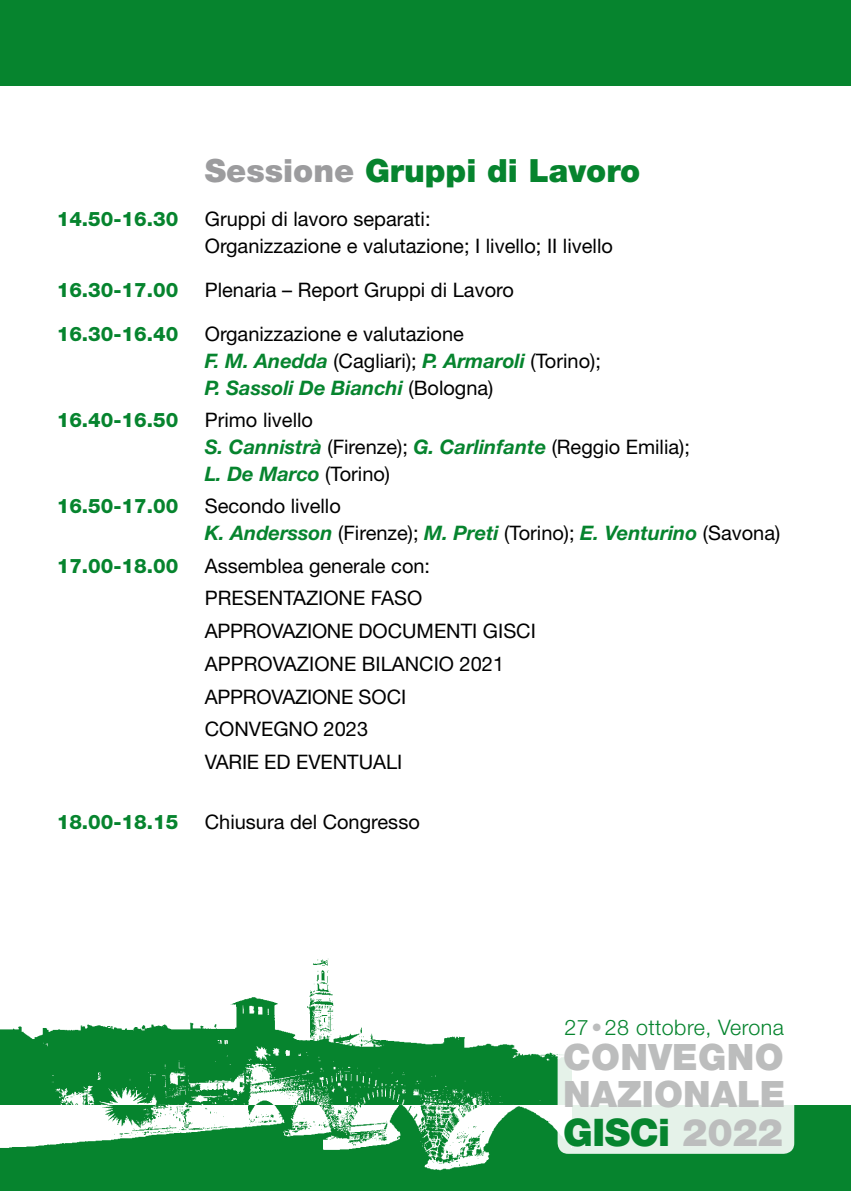
<style>
.page{position:relative;width:851px;height:1191px;background:#fff}
.page>*{position:absolute;margin:0;border:0;box-sizing:border-box;transform-origin:0 0}
.t1{font:900 38px "Helvetica Neue LT Std";letter-spacing:-.01em;color:#06842e}
.t2{font:900 36.4px/37.2px "Helvetica Neue LT Std";color:#bcbdbd}
.t3{font:900 32px "Helvetica Neue LT Std";color:#06842e}
.t4{font:300 21.4px "Helvetica Neue LT Std";letter-spacing:.02em;color:#06842e}
.t5{font:20px/27px "Helvetica Neue LT Std";color:#000}
.t6{font:800 20px "Helvetica Neue LT Std";color:#06842e}
.s1{color:#9c9c9e}
.s2{font-weight:700;font-style:italic;color:#06842e}
.s3{font-weight:700;font-style:italic;color:#bcbdbd}
.s4{color:#bcbdbd}
</style>
<div class="page">
<div style="left:0;top:1106px;width:850px;height:85px;background:#06842e"></div>
<div style="left:0;top:0;width:850px;height:85px;background:#06842e"></div>
<img style="left:0;top:958px;width:557px;height:148px">
<img style="left:0;top:1106px;width:571px;height:65px">
<svg style="left:557px;top:1013px;width:237px;height:140px"></svg>
<h3 class="t3" style="left:205px;top:151px;width:437px"><span class="s1">Sessione</span> Gruppi di Lavoro</h3>
<p class="t6" style="left:57px;top:207px;width:123px">14.50-16.30</p>
<p class="t5" style="left:205px;top:205px;width:409px">Gruppi di lavoro separati:<br>Organizzazione e valutazione; I livello; II livello</p>
<p class="t6" style="left:57px;top:278px;width:123px">16.30-17.00</p>
<p class="t5" style="left:205px;top:276px;width:310px">Plenaria – Report Gruppi di Lavoro</p>
<p class="t6" style="left:57px;top:322px;width:123px">16.30-16.40</p>
<p class="t5" style="left:205px;top:320px;width:397px">Organizzazione e valutazione<br><span class="s2">F. M. Anedda</span> (Cagliari); <span class="s2">P. Armaroli</span> (Torino);<br><span class="s2">P. Sassoli De Bianchi</span> (Bologna)</p>
<p class="t6" style="left:57px;top:408px;width:123px">16.40-16.50</p>
<p class="t5" style="left:205px;top:406px;width:486px">Primo livello<br><span class="s2">S. Cannistrà</span> (Firenze); <span class="s2">G. Carlinfante</span> (Reggio Emilia);<br><span class="s2">L. De Marco</span> (Torino)</p>
<p class="t6" style="left:57px;top:494px;width:123px">16.50-17.00</p>
<p class="t5" style="left:205px;top:492px;width:577px">Secondo livello<br><span class="s2">K. Andersson</span> (Firenze); <span class="s2">M. Preti</span> (Torino); <span class="s2">E. Venturino</span> (Savona)</p>
<p class="t6" style="left:57px;top:554px;width:123px">17.00-18.00</p>
<p class="t5" style="left:205px;top:549px;width:332px;line-height:32.6px">Assemblea generale con:<br>PRESENTAZIONE FASO<br>APPROVAZIONE DOCUMENTI GISCI<br>APPROVAZIONE BILANCIO 2021<br>APPROVAZIONE SOCI<br>CONVEGNO 2023<br>VARIE ED EVENTUALI</p>
<p class="t6" style="left:57px;top:809px;width:123px">18.00-18.15</p>
<p class="t5" style="left:205px;top:807px;width:216px">Chiusura del Congresso</p>
<p class="t4" style="left:564px;top:1014px;width:221px">27<span class="s3">•</span>28 ottobre, Verona</p>
<h2 class="t2" style="left:563px;top:1038px;width:224px">CONVEGNO<br>NAZIONALE</h2>
<h1 class="t1" style="left:563px;top:1109px;width:221px">GISCi <span class="s4">2022</span></h1>
</div>
